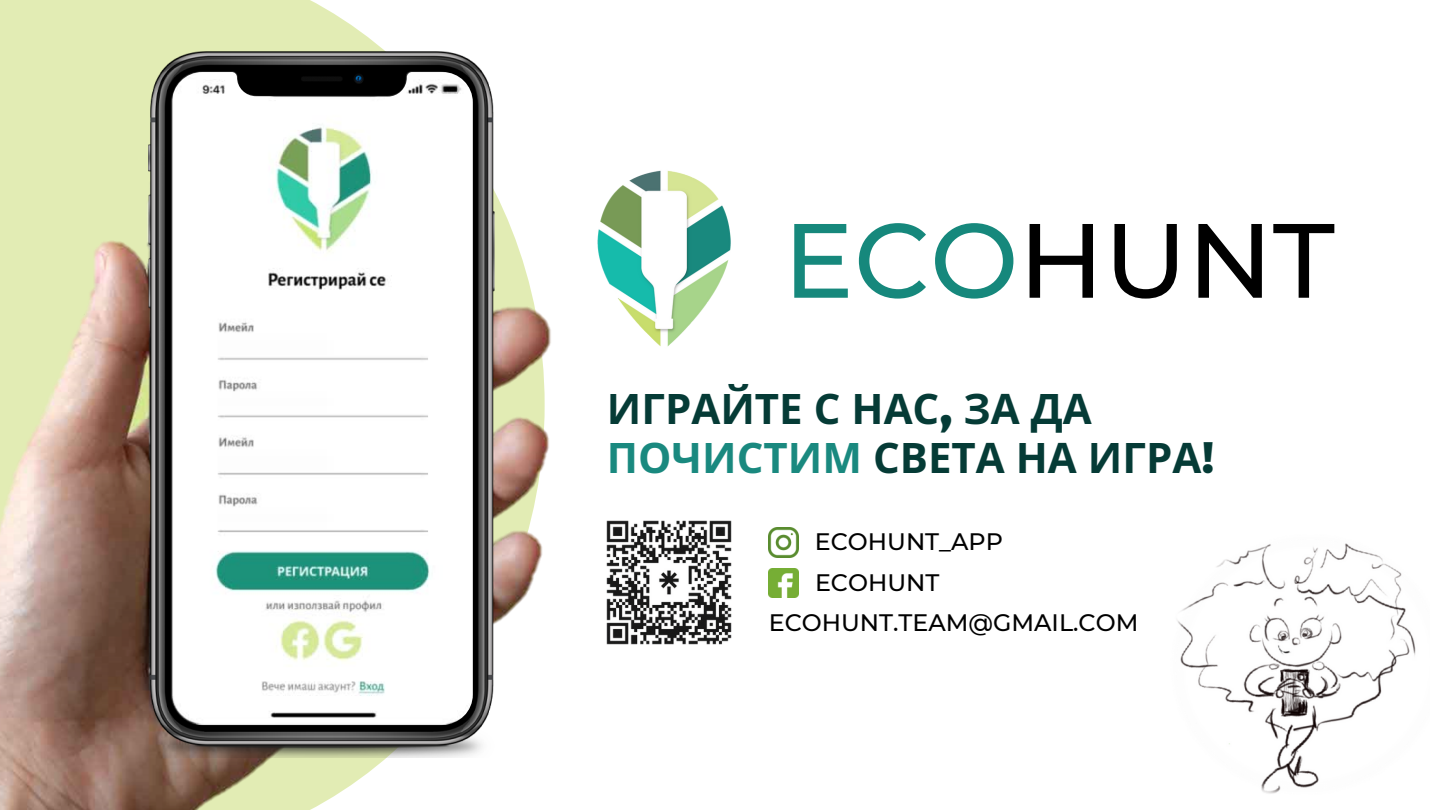
<style>
.page{position:relative;width:1440px;height:810px;background:#fff}
.page>*{position:absolute;margin:0;border:0;box-sizing:border-box;transform-origin:0 0}
.t1{font:500 105.4px "Montserrat";color:#000}
.t2{font:700 42px/49.5px "Noto Sans";color:#053b36}
.t3{font:500 23.8px "Montserrat";color:#000}
.s1{color:#16887c}
.s2{font-family:"Livvic";font-weight:900}
.s3{color:#1a897f}
</style>
<div class="page">
<img style="left:1177px;top:543px;width:239px;height:251px">
<img style="left:0;top:0;width:551px;height:810px">
<img style="left:111px;top:17px;width:418px;height:766px">
<img style="left:148px;top:52px;width:348px;height:706px">
<img style="left:172px;top:72px;width:301px;height:653px">
<img style="left:607px;top:520px;width:125px;height:125px">
<img style="left:769px;top:527px;width:30px;height:30px">
<img style="left:769px;top:568px;width:30px;height:30px">
<img style="left:597px;top:170px;width:134px;height:177px">
<p class="t1" style="left:783px;top:196px;width:553px"><span class="s1">ECO</span>HUNT</p>
<p class="t2" style="left:607px;top:383px;width:609px">ИГРАЙТЕ С НАС<span class="s2">,</span> ЗА ДА<br><span class="s3">ПОЧИСТИМ</span> СВЕТА НА ИГРА<span class="s2">!</span></p>
<p class="t3" style="left:815px;top:527px;width:190px">ECOHUNT_APP</p>
<p class="t3" style="left:815px;top:568px;width:126px">ECOHUNT</p>
<p class="t3" style="left:769px;top:608px;width:371px">ECOHUNT.TEAM@GMAIL.COM</p>
</div>
